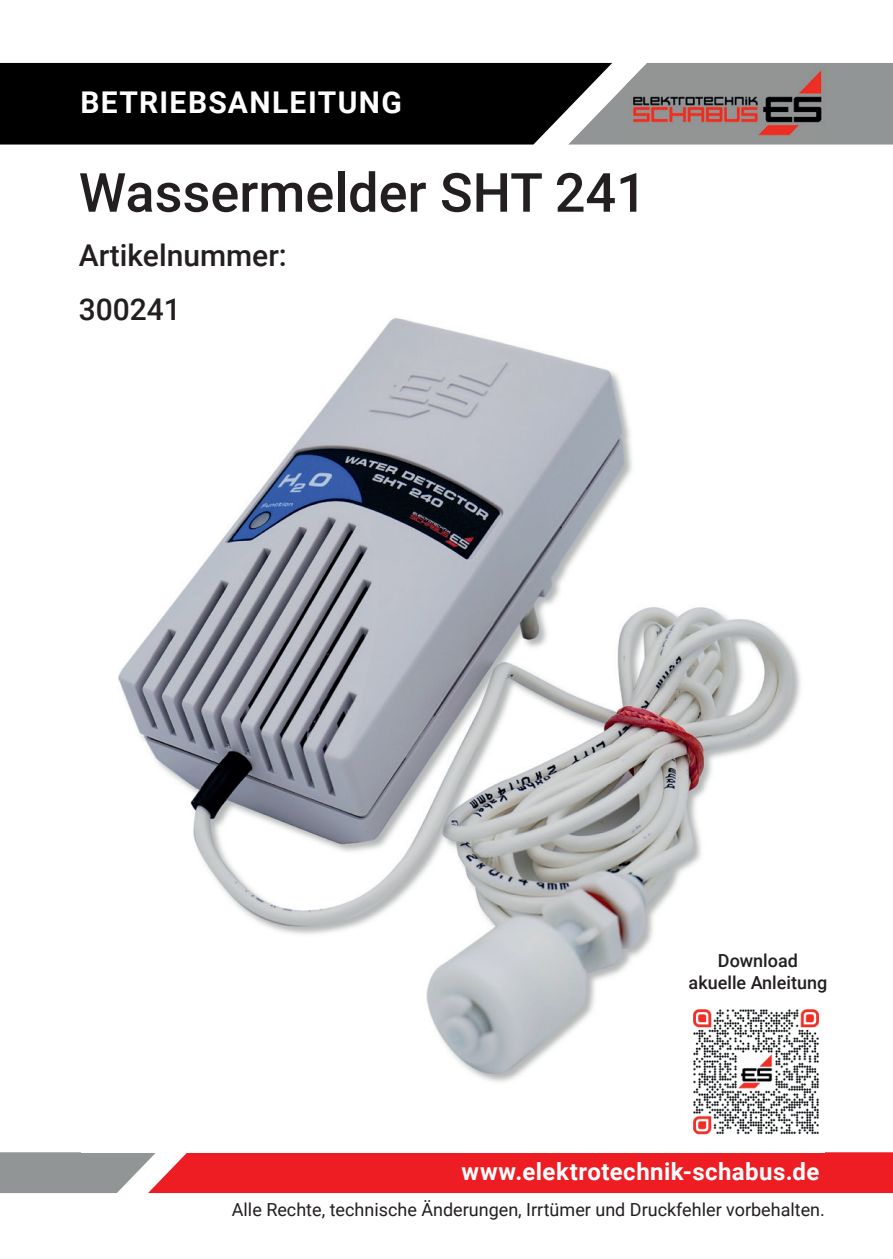
<style>
.page{position:relative;width:893px;height:1259px;background:#fff}
.page>*{position:absolute;margin:0;border:0;box-sizing:border-box;transform-origin:0 0}
.t1{font:500 54px "Roboto";color:#231f20}
.t2{font:500 30px/54px "Roboto";color:#231f20}
.t3{font:700 30px "Roboto";letter-spacing:.045em;color:#fff}
.t4{font:700 24px "Roboto";letter-spacing:.02em;color:#fff}
.t5{font:18px "Roboto";color:#231f20}
.t6{font:500 18px/21.6px "Roboto";color:#231f20;text-align:center}
</style>
<div class="page">
<svg style="left:0;top:1152px;width:893px;height:41px;background:#e13b40"></svg>
<div style="left:612px;top:63px;width:281px;height:81px;background:#929595"></div>
<div style="left:0;top:63px;width:612px;height:81px;background:#000"></div>
<img style="left:626px;top:68px;width:202px;height:72px">
<img style="left:118px;top:318px;width:683px;height:764px">
<img style="left:689px;top:1004px;width:131px;height:131px">
<h2 class="t3" style="left:80px;top:81px;width:323px">BETRIEBSANLEITUNG</h2>
<h1 class="t1" style="left:79px;top:155px;width:570px">Wassermelder SHT 241</h1>
<h2 class="t2" style="left:79px;top:227px;width:210px">Artikelnummer:<br>300241</h2>
<p class="t6" style="left:689px;top:949px;width:140px">Download akuelle Anleitung</p>
<h3 class="t4" style="left:462px;top:1154px;width:359px">www.elektrotechnik-schabus.de</h3>
<p class="t5" style="left:232px;top:1197px;width:595px">Alle Rechte, technische Änderungen, Irrtümer und Druckfehler vorbehalten.</p>
</div>
